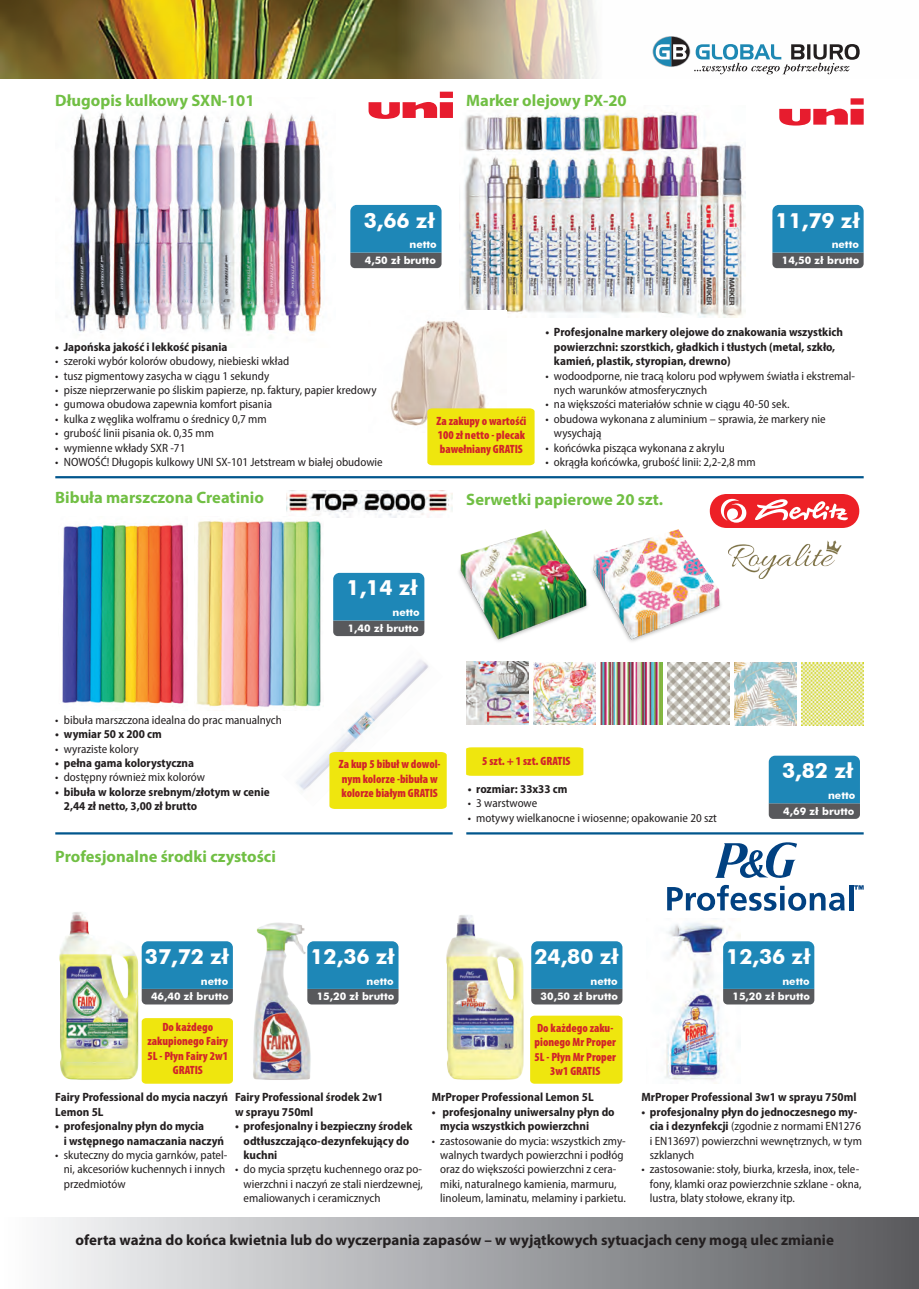
<style>
.page{position:relative;width:919px;height:1289px;background:#fff}
.page>*{position:absolute;margin:0;border:0;box-sizing:border-box;transform-origin:0 0}
.t1{font:700 21px "Futura BT";color:#fff}
.t2{font:700 16.5px "Myriad Pro";color:#71bf44}
.t3{font:700 15px "Myriad Pro";color:#231f20}
.t4{font:semi-condensed 12px/14.4px "Myriad Pro";color:#231f20}
.t5{font:700 semi-condensed 12px/14.4px "Myriad Pro";color:#231f20}
.t6{font:900 condensed 12px/14.4px "Myriad Pro";color:#d1232a;text-align:center}
.t7{font:700 10.5px "Futura BT";color:#fff}
.s1{font-weight:700}
</style>
<div class="page">
<div style="left:0;top:1217px;width:918px;height:71px;background:linear-gradient(to right,#fbfcfd,#585a5d)"></div>
<img style="left:66px;top:111px;width:259px;height:224px">
<img style="left:464px;top:110px;width:281px;height:207px">
<img style="left:390px;top:311px;width:116px;height:115px">
<img style="left:0;top:0;width:860px;height:79px">
<svg style="left:350px;top:205px;width:91px;height:63px;background:#2e7da2"></svg>
<hr style="left:55px;top:476px;width:808px;height:2px;background:#01568d">
<div style="left:427px;top:408px;width:107px;height:57px;background:#efe60e"></div>
<svg style="left:772px;top:205px;width:91px;height:63px;background:#2e7da2"></svg>
<hr style="left:55px;top:832px;width:397px;height:2px;background:#01568d">
<svg style="left:368px;top:92px;width:85px;height:27px"></svg>
<img style="left:287px;top:490px;width:165px;height:27px">
<svg style="left:333px;top:573px;width:91px;height:63px;background:#2e7da1"></svg>
<img style="left:62px;top:523px;width:122px;height:181px">
<img style="left:196px;top:520px;width:126px;height:187px">
<img style="left:281px;top:644px;width:148px;height:147px">
<div style="left:329px;top:752px;width:117px;height:57px;background:#efe60e"></div>
<svg style="left:768px;top:755px;width:91px;height:63px;background:#307fa4"></svg>
<svg style="left:709px;top:494px;width:150px;height:34px"></svg>
<img style="left:728px;top:540px;width:113px;height:38px">
<div style="left:466px;top:747px;width:117px;height:28px;background:#efe60e"></div>
<hr style="left:466px;top:832px;width:397px;height:2px;background:#01568d">
<img style="left:466px;top:662px;width:63px;height:62px">
<img style="left:533px;top:662px;width:63px;height:62px">
<img style="left:600px;top:662px;width:62px;height:62px">
<img style="left:667px;top:662px;width:62px;height:62px">
<img style="left:459px;top:529px;width:262px;height:113px">
<img style="left:59px;top:912px;width:90px;height:169px">
<img style="left:253px;top:922px;width:76px;height:158px">
<img style="left:446px;top:915px;width:86px;height:168px">
<img style="left:664px;top:922px;width:76px;height:158px">
<svg style="left:142px;top:941px;width:91px;height:63px;background:#2e7da2"></svg>
<svg style="left:307px;top:941px;width:91px;height:63px;background:#2e7da2"></svg>
<svg style="left:531px;top:941px;width:91px;height:63px;background:#2e7da2"></svg>
<svg style="left:723px;top:941px;width:91px;height:63px;background:#2e7da2"></svg>
<div style="left:530px;top:1015px;width:92px;height:68px;background:#efe60e;border-radius:4px"></div>
<div style="left:142px;top:1018px;width:91px;height:65px;background:#efe60e"></div>
<svg style="left:667px;top:842px;width:177px;height:68px"></svg>
<div style="left:848px;top:885px;width:5px;height:25px;background:#014181"></div>
<svg style="left:854px;top:885px;width:9px;height:4px"></svg>
<img style="left:734px;top:663px;width:62px;height:62px">
<img style="left:801px;top:662px;width:62px;height:63px">
<svg style="left:779px;top:98px;width:84px;height:28px"></svg>
<h2 class="t2" style="left:55px;top:90px;width:201px">Długopis kulkowy SXN-101</h2>
<h2 class="t2" style="left:466px;top:90px;width:162px">Marker olejowy PX-20</h2>
<h1 class="t1" style="left:364px;top:207px;width:72px">3,66 zł</h1>
<p class="t7" style="left:365px;top:254px;width:72px">4,50 zł brutto</p>
<p class="t7" style="left:409px;top:238px;width:29px">netto</p>
<h1 class="t1" style="left:775px;top:207px;width:86px">11,79 zł</h1>
<p class="t7" style="left:781px;top:254px;width:79px">14,50 zł brutto</p>
<p class="t7" style="left:831px;top:238px;width:29px">netto</p>
<p class="t5" style="left:55px;top:339px;width:174px">• Japońska jakość i lekkość pisania</p>
<p class="t4" style="left:55px;top:354px;width:235px">• szeroki wybór kolorów obudowy, niebieski wkład</p>
<p class="t4" style="left:55px;top:368px;width:215px">• tusz pigmentowy zasycha w ciągu 1 sekundy</p>
<p class="t4" style="left:55px;top:383px;width:323px">• pisze nieprzerwanie po śliskim papierze, np. faktury, papier kredowy</p>
<p class="t4" style="left:55px;top:397px;width:218px">• gumowa obudowa zapewnia komfort pisania</p>
<p class="t4" style="left:55px;top:411px;width:213px">• kulka z węglika wolframu o średnicy 0,7 mm</p>
<p class="t4" style="left:55px;top:426px;width:160px">• grubość linii pisania ok. 0,35 mm</p>
<p class="t4" style="left:55px;top:440px;width:131px">• wymienne wkłady SXR -71</p>
<p class="t4" style="left:55px;top:455px;width:329px">• NOWOŚĆ! Długopis kulkowy UNI SX-101 Jetstream w białej obudowie</p>
<h2 class="t2" style="left:55px;top:486px;width:210px">Bibuła marszczona Creatinio</h2>
<p class="t6" style="left:436px;top:413px;width:91px;text-align:justify">Za zakupy o wartośći 100 zł netto - plecak bawełniany GRATIS</p>
<p class="t5" style="left:554px;top:325px;width:290px;text-indent:-9px">• Profesjonalne markery olejowe do znakowania wszystkich powierzchni: szorstkich, gładkich i tłustych (metal, szkło, kamień, plastik, styropian, drewno)</p>
<p class="t4" style="left:554px;top:368px;width:302px;text-indent:-9px">• wodoodporne, nie tracą koloru pod wpływem światła i ekstremal&shy;nych warunków atmosferycznych</p>
<p class="t4" style="left:545px;top:397px;width:245px">• na większości materiałów schnie w ciągu 40-50 sek.</p>
<p class="t4" style="left:554px;top:411px;width:273px;text-indent:-9px">• obudowa wykonana z aluminium – sprawia, że markery nie wysychają</p>
<p class="t4" style="left:545px;top:440px;width:181px">• końcówka pisząca wykonana z akrylu</p>
<p class="t4" style="left:545px;top:455px;width:212px">• okrągła końcówka, grubość linii: 2,2-2,8 mm</p>
<h2 class="t2" style="left:466px;top:488px;width:198px">Serwetki papierowe 20 szt.</h2>
<h1 class="t1" style="left:346px;top:575px;width:72px">1,14 zł</h1>
<p class="t7" style="left:348px;top:622px;width:72px">1,40 zł brutto</p>
<p class="t7" style="left:392px;top:606px;width:29px">netto</p>
<p class="t4" style="left:55px;top:712px;width:228px">• bibuła marszczona idealna do prac manualnych</p>
<p class="t5" style="left:55px;top:726px;width:108px">• wymiar 50 x 200 cm</p>
<p class="t4" style="left:55px;top:741px;width:85px">• wyraziste kolory</p>
<p class="t5" style="left:55px;top:755px;width:140px">• pełna gama kolorystyczna</p>
<p class="t4" style="left:55px;top:770px;width:151px">• dostępny również mix kolorów</p>
<p class="t5" style="left:64px;top:784px;width:207px;text-indent:-9px">• bibuła w kolorze srebnym/złotym w cenie<br>2,44 zł netto, 3,00 zł brutto</p>
<h2 class="t2" style="left:55px;top:845px;width:222px">Profesjonalne środki czystości</h2>
<p class="t6" style="left:339px;top:756px;width:103px;text-align:left">Za kup 5 bibuł w dowol&shy;nym kolorze -bibuła w kolorze białym GRATIS</p>
<p class="t6" style="left:482px;top:753px;width:90px">5 szt. + 1 szt. GRATIS</p>
<p class="t5" style="left:467px;top:781px;width:101px">• rozmiar: 33x33 cm</p>
<p class="t4" style="left:467px;top:796px;width:71px">• 3 warstwowe</p>
<p class="t4" style="left:467px;top:810px;width:251px">• motywy wielkanocne i wiosenne; opakowanie 20 szt</p>
<h1 class="t1" style="left:782px;top:758px;width:72px">3,82 zł</h1>
<p class="t7" style="left:783px;top:804px;width:72px">4,69 zł brutto</p>
<p class="t7" style="left:828px;top:789px;width:29px">netto</p>
<h1 class="t1" style="left:145px;top:943px;width:86px">37,72 zł</h1>
<p class="t7" style="left:151px;top:990px;width:79px">46,40 zł brutto</p>
<p class="t7" style="left:201px;top:974px;width:29px">netto</p>
<p class="t6" style="left:147px;top:1019px;width:82px">Do każdego zakupionego Fairy<br>5L - Płyn Fairy 2w1<br>GRATIS</p>
<h1 class="t1" style="left:310px;top:943px;width:86px">12,36 zł</h1>
<p class="t7" style="left:316px;top:990px;width:79px">15,20 zł brutto</p>
<p class="t7" style="left:366px;top:974px;width:29px">netto</p>
<h1 class="t1" style="left:534px;top:943px;width:86px">24,80 zł</h1>
<p class="t7" style="left:540px;top:990px;width:79px">30,50 zł brutto</p>
<p class="t7" style="left:590px;top:974px;width:29px">netto</p>
<p class="t6" style="left:534px;top:1020px;width:83px">Do każdego zaku&shy;pionego Mr Proper<br>5L - Płyn Mr Proper<br>3w1 GRATIS</p>
<h1 class="t1" style="left:726px;top:943px;width:86px">12,36 zł</h1>
<p class="t7" style="left:732px;top:990px;width:79px">15,20 zł brutto</p>
<p class="t7" style="left:782px;top:974px;width:29px">netto</p>
<p class="t5" style="left:55px;top:1089px;width:174px">Fairy Professional do mycia naczyń<br>Lemon 5L</p>
<p class="t5" style="left:64px;top:1118px;width:162px;text-indent:-9px">• profesjonalny płyn do mycia<br>i wstępnego namaczania naczyń</p>
<p class="t4" style="left:64px;top:1147px;width:165px;text-indent:-9px">• skuteczny do mycia garnków, patel&shy;ni, akcesoriów kuchennych i innych przedmiotów</p>
<p class="t5" style="left:641px;top:1089px;width:217px">MrProper Professional 3w1 w sprayu 750ml</p>
<p class="t4" style="left:650px;top:1104px;width:213px;text-indent:-9px"><span class="s1">• profesjonalny płyn do jednoczesnego my&shy;cia i dezynfekcji</span> (zgodnie z normami EN1276 i EN13697) powierzchni wewnętrznych, w tym szklanych</p>
<p class="t4" style="left:650px;top:1161px;width:213px;text-indent:-9px">• zastosowanie: stoły, biurka, krzesła, inox, tele&shy;fony, klamki oraz powierzchnie szklane - okna, lustra, blaty stołowe, ekrany itp.</p>
<p class="t3" style="left:75px;top:1229px;width:760px">oferta ważna do końca kwietnia lub do wyczerpania zapasów – w wyjątkowych sytuacjach ceny mogą ulec zmianie</p>
<p class="t5" style="left:235px;top:1089px;width:150px">Fairy Professional środek 2w1 w sprayu 750ml</p>
<p class="t5" style="left:243px;top:1118px;width:170px;text-indent:-9px">• profesjonalny i bezpieczny środek odtłuszczająco-dezynfekujący do kuchni</p>
<p class="t4" style="left:243px;top:1161px;width:181px;text-align:justify;text-indent:-9px">• do mycia sprzętu kuchennego oraz po&shy;wierzchni i naczyń ze stali nierdzewnej, emaliowanych i ceramicznych</p>
<p class="t5" style="left:432px;top:1089px;width:163px">MrProper Professional Lemon 5L</p>
<p class="t5" style="left:440px;top:1104px;width:176px;text-indent:-9px">• profesjonalny uniwersalny płyn do mycia wszystkich powierzchni</p>
<p class="t4" style="left:440px;top:1133px;width:187px;text-indent:-9px">• zastosowanie do mycia: wszystkich zmy&shy;walnych twardych powierzchni i podłóg oraz do większości powierzchni z cera&shy;miki, naturalnego kamienia, marmuru, linoleum, laminatu, melaminy i parkietu.</p>
</div>
